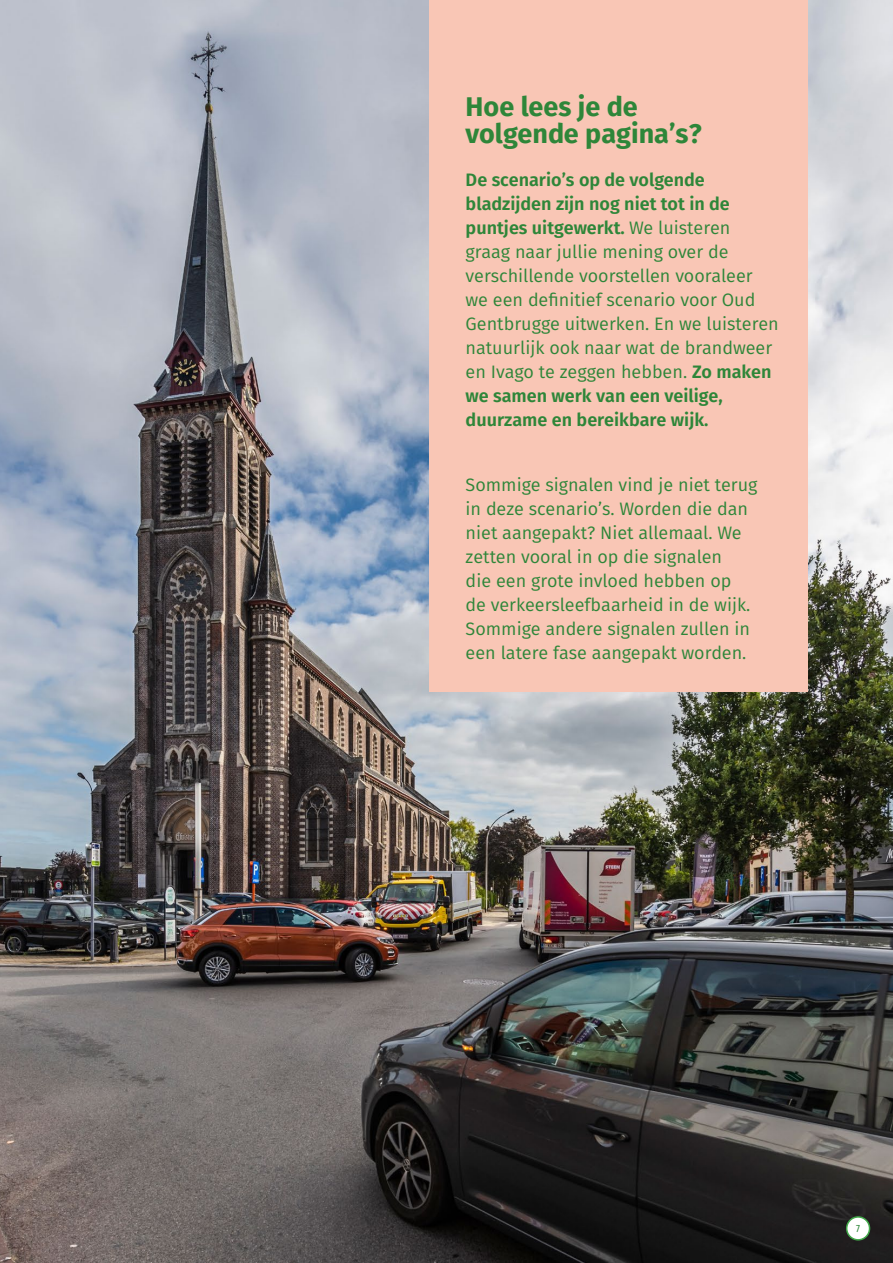
<style>
.page{position:relative;width:893px;height:1263px;background:#fff}
.page>*{position:absolute;margin:0;border:0;box-sizing:border-box;transform-origin:0 0}
.t1{font:700 27px/27px "Fira Sans";color:#2e8639}
.t2{font:18px/24px "Fira Sans";color:#2e8639}
.t3{font:10.5px "Fira Sans Compressed";color:#2e8639}
.s1{font-weight:600}
</style>
<div class="page">
<img style="left:0;top:0;width:893px;height:1263px">
<div style="left:429px;top:0;width:379px;height:691px;background:#f9c6b5"></div>
<div style="left:847px;top:1217px;width:22px;height:23px;background:#fff;border-radius:50%"></div>
<div style="left:846px;top:1216px;width:24px;height:24px;border:2px solid #41a849;border-radius:50%"></div>
<h1 class="t1" style="left:466px;top:93px;width:238px">Hoe lees je de volgende pagina’s?</h1>
<p class="t2" style="left:466px;top:168px;width:315px"><span class="s1">De scenario’s op de volgende bladzijden zijn nog niet tot in de puntjes uitgewerkt.</span> We luisteren graag naar jullie mening over de verschillende voorstellen vooraleer we een definitief scenario voor Oud Gentbrugge uitwerken. En we luisteren natuurlijk ook naar wat de brandweer en Ivago te zeggen hebben. <span class="s1">Zo maken we samen werk van een veilige, duurzame en bereikbare wijk.</span></p>
<p class="t2" style="left:466px;top:473px;width:293px">Sommige signalen vind je niet terug in deze scenario’s. Worden die dan niet aangepakt? Niet allemaal. We zetten vooral in op die signalen<br>die een grote invloed hebben op<br>de verkeersleefbaarheid in de wijk.<br>Sommige andere signalen zullen in een latere fase aangepakt worden.</p>
<p class="t3" style="left:856px;top:1220px;width:5px">7</p>
</div>
